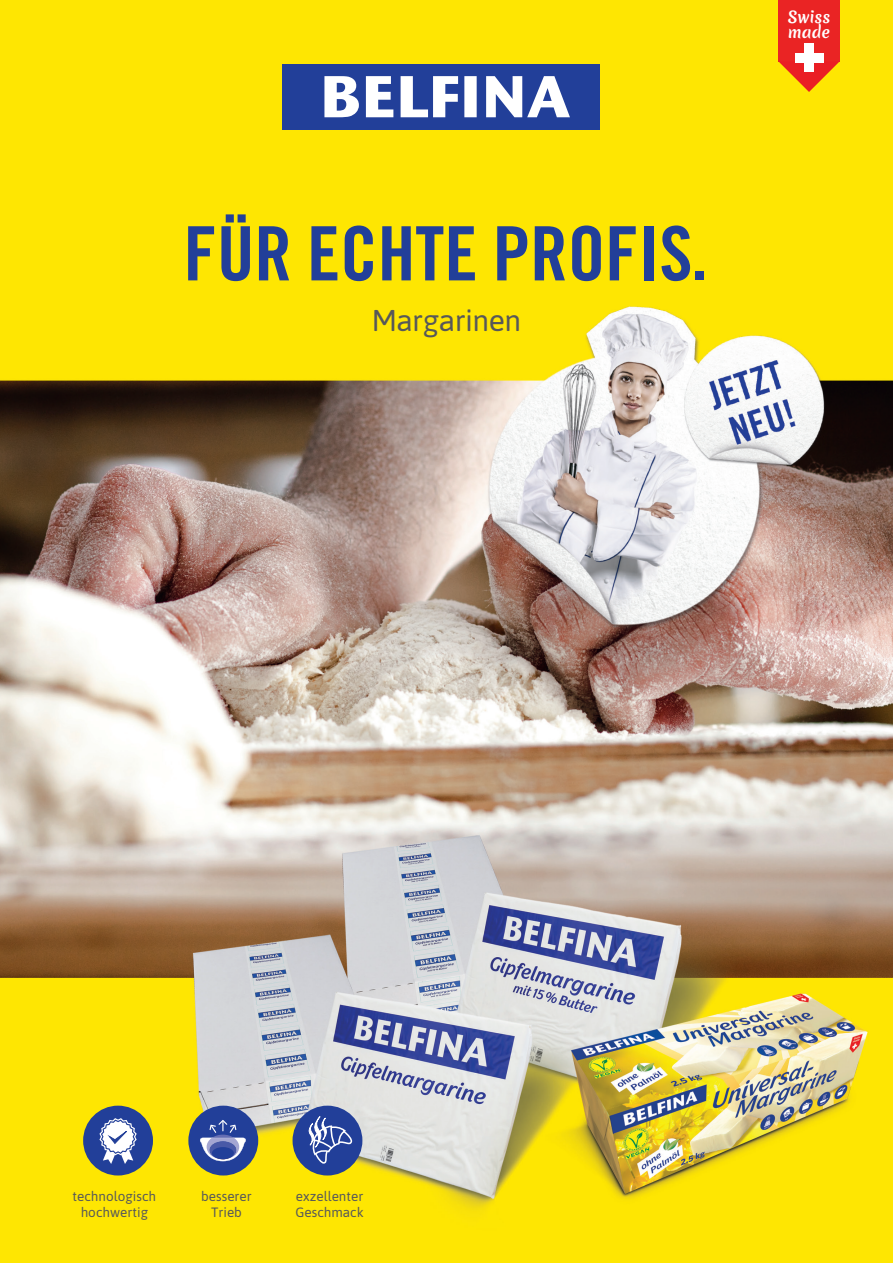
<style>
.page{position:relative;width:893px;height:1263px;background:#fff}
.page>*{position:absolute;margin:0;border:0;box-sizing:border-box;transform-origin:0 0}
.t1{font:700 75px "Traditionell Sans";color:#223f99}
.t2{font:30px "Asap";letter-spacing:-.015em;color:#57585a}
.t3{font:15.6px/14.2px "Merienda One";color:#fff}
.t4{font:13.5px/16.2px "Asap";color:#57585a;text-align:center}
</style>
<div class="page">
<img style="left:0;top:0;width:893px;height:1263px">
<div style="left:282px;top:64px;width:318px;height:66px;background:#223f99"></div>
<svg style="left:324px;top:76px;width:246px;height:41px"></svg>
<div style="left:778px;top:0;width:62px;height:61px;background:#ea2424"></div>
<svg style="left:778px;top:61px;width:62px;height:31px;background:#f48b14"></svg>
<div style="left:795px;top:53px;width:28px;height:9px;background:#fff"></div>
<div style="left:804px;top:44px;width:10px;height:28px;background:#fff"></div>
<div style="left:293px;top:1106px;width:69px;height:69px;background:#223f99;border-radius:50%"></div>
<svg style="left:308px;top:1116px;width:47px;height:48px"></svg>
<div style="left:83px;top:1106px;width:70px;height:69px;background:#223f99;border-radius:50%"></div>
<svg style="left:99px;top:1118px;width:38px;height:46px"></svg>
<div style="left:188px;top:1106px;width:70px;height:69px;background:#223f99;border-radius:50%"></div>
<svg style="left:200px;top:1120px;width:46px;height:41px"></svg>
<div style="left:212px;top:1147px;width:22px;height:12px;background:#223f99;border-radius:50%"></div>
<h1 class="t1" style="left:184px;top:208px;width:527px">FÜR ECHTE PROFIS.</h1>
<h2 class="t2" style="left:372px;top:300px;width:151px">Margarinen</h2>
<p class="t3" style="left:788px;top:10px;width:44px">Swiss made</p>
<p class="t4" style="left:73px;top:1187px;width:85px">technologisch hochwertig</p>
<p class="t4" style="left:201px;top:1187px;width:52px">besserer<br>Trieb</p>
<p class="t4" style="left:295px;top:1187px;width:70px;text-align:left">exzellenter<br>Geschmack</p>
</div>
